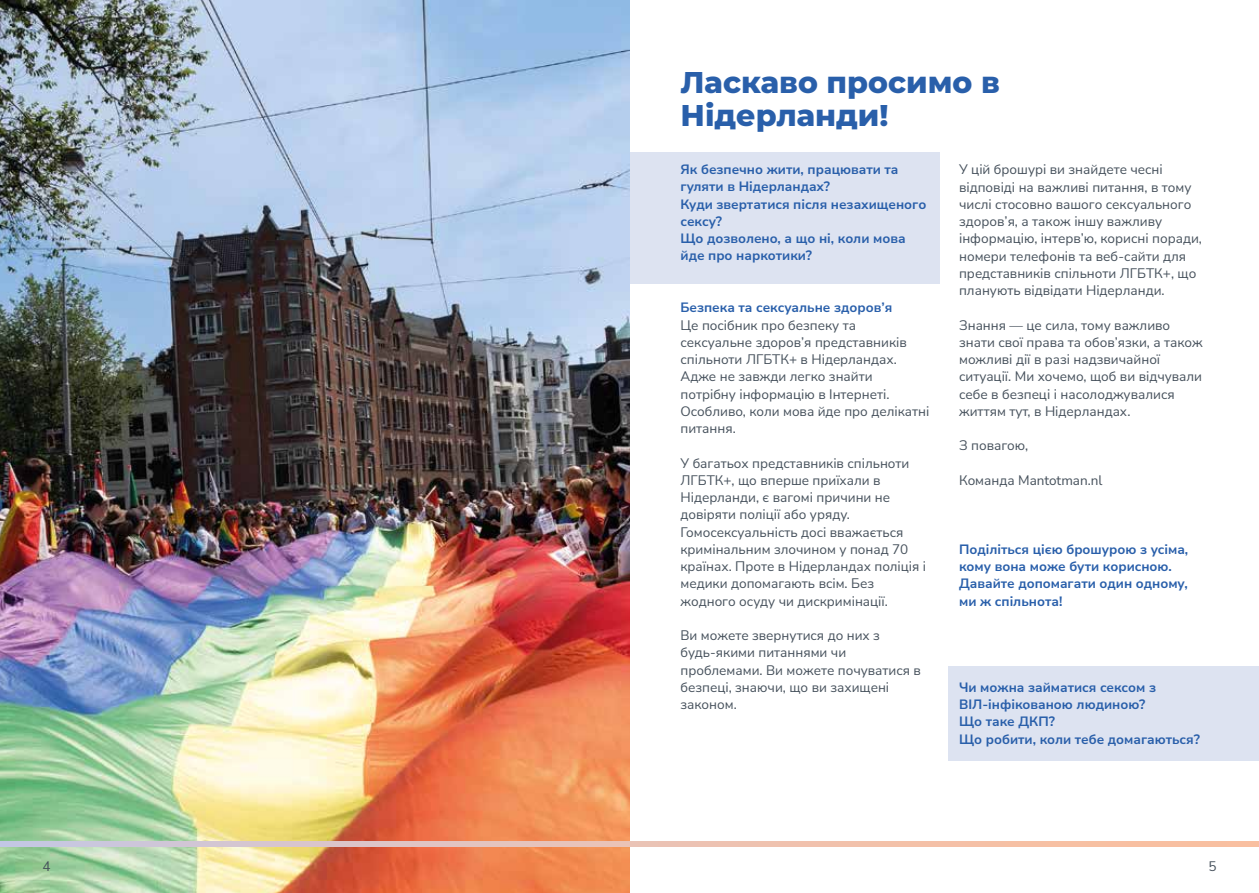
<style>
.page{position:relative;width:1259px;height:893px;background:#fff}
.page>*{position:absolute;margin:0;border:0;box-sizing:border-box;transform-origin:0 0}
.t1{font:800 30px/33px "Montserrat";color:#295faa}
.t2{font:13.5px/17.2px "Nunito Sans";color:#45505b}
.t3{font:700 13.5px/17.2px "Nunito Sans";color:#295faa}
</style>
<div class="page">
<div style="left:629px;top:152px;width:311px;height:132px;background:#dde3f1"></div>
<div style="left:948px;top:667px;width:311px;height:94px;background:#dde3f1"></div>
<img style="left:0;top:0;width:629px;height:893px">
<svg style="left:0;top:842px;width:1259px;height:4px;background:#e5c2ba"></svg>
<h1 class="t1" style="left:680px;top:65px;width:321px">Ласкаво просимо в<br>Нідерланди!</h1>
<p class="t3" style="left:680px;top:160px;width:247px">Як безпечно жити, працювати та гуляти в Нідерландах?<br>Куди звертатися після незахищеного сексу?<br>Що дозволено, а що ні, коли мова йде про наркотики?</p>
<p class="t3" style="left:680px;top:298px;width:213px">Безпека та сексуальне здоров’я</p>
<p class="t2" style="left:680px;top:316px;width:250px">Це посібник про безпеку та сексуальне здоров’я представників спільноти ЛГБТК+ в Нідерландах.<br>Адже не завжди легко знайти потрібну інформацію в Інтернеті.<br>Особливо, коли мова йде про делікатні питання.</p>
<p class="t2" style="left:680px;top:454px;width:247px">У багатьох представників спільноти<br>ЛГБТК+, що вперше приїхали в<br>Нідерланди, є вагомі причини не довіряти поліції або уряду.<br>Гомосексуальність досі вважається кримінальним злочином у понад 70 країнах. Проте в Нідерландах поліція і медики допомагають всім. Без жодного осуду чи дискримінації.</p>
<p class="t2" style="left:680px;top:626px;width:242px">Ви можете звернутися до них з будь-якими питаннями чи проблемами. Ви можете почуватися в безпеці, знаючи, що ви захищені законом.</p>
<p class="t2" style="left:959px;top:160px;width:244px">У цій брошурі ви знайдете чесні відповіді на важливі питання, в тому числі стосовно вашого сексуального здоров’я, а також іншу важливу інформацію, інтерв’ю, корисні поради, номери телефонів та веб-сайти для представників спільноти ЛГБТК+, що планують відвідати Нідерланди.</p>
<p class="t2" style="left:959px;top:316px;width:245px">Знання — це сила, тому важливо знати свої права та обов’язки, а також можливі дії в разі надзвичайної ситуації. Ми хочемо, щоб ви відчували себе в безпеці і насолоджувалися життям тут, в Нідерландах.</p>
<p class="t2" style="left:959px;top:436px;width:71px">З повагою,</p>
<p class="t2" style="left:959px;top:471px;width:145px">Команда Mantotman.nl</p>
<p class="t3" style="left:959px;top:540px;width:231px">Поділіться цією брошурою з усіма, кому вона може бути корисною.<br>Давайте допомагати один одному, ми ж спільнота!</p>
<p class="t3" style="left:959px;top:678px;width:242px">Чи можна займатися сексом з<br>ВІЛ-інфікованою людиною?<br>Що таке ДКП?<br>Що робити, коли тебе домагаються?</p>
<p class="t2" style="left:43px;top:857px;width:10px">4</p>
<p class="t2" style="left:1208px;top:857px;width:10px">5</p>
</div>
